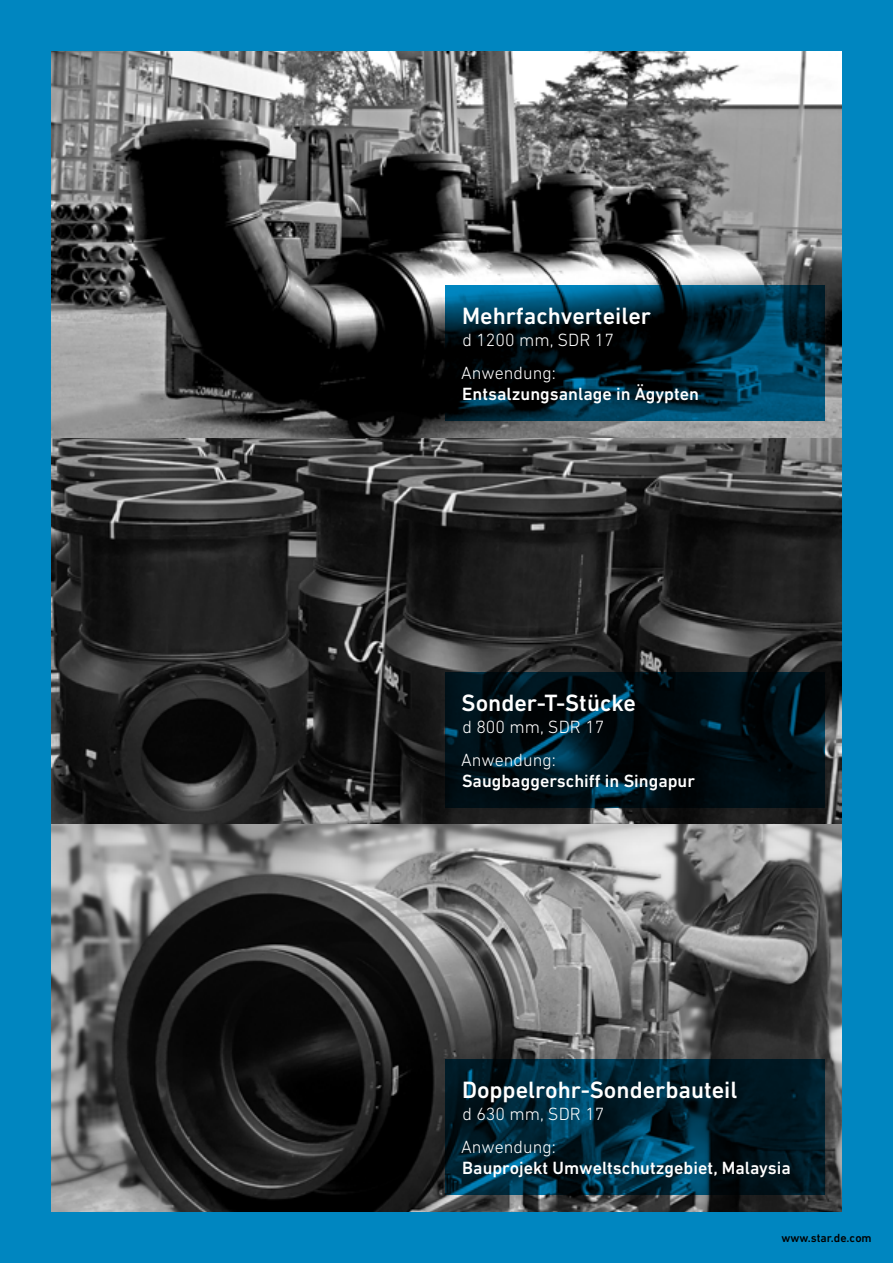
<style>
.page{position:relative;width:893px;height:1263px;background:#0086c0}
.page>*{position:absolute;margin:0;border:0;box-sizing:border-box;transform-origin:0 0}
.t1{font:500 24px "DIN Next LT Pro";color:#fff}
.t2{font:500 18px "DIN Next LT Pro";color:#fff}
.t3{font:300 18px/33px "DIN Next LT Pro";color:#fff}
.t4{font:500 12px "DIN Next LT Pro";color:#000}
</style>
<div class="page">
<img style="left:51px;top:51px;width:791px;height:1161px">
<svg style="left:445px;top:285px;width:380px;height:136px;background:#002a3d"></svg>
<svg style="left:445px;top:672px;width:380px;height:136px;background:#001018"></svg>
<svg style="left:445px;top:1059px;width:380px;height:136px;background:#002434"></svg>
<h1 class="t1" style="left:462px;top:302px;width:190px">Mehrfachverteiler</h1>
<p class="t3" style="left:461px;top:323px;width:154px">d 1200 mm, SDR 17<br>Anwendung:</p>
<p class="t2" style="left:462px;top:384px;width:238px">Entsalzungsanlage in Ägypten</p>
<h1 class="t1" style="left:462px;top:689px;width:176px">Sonder-T-Stücke</h1>
<p class="t3" style="left:461px;top:710px;width:145px">d 800 mm, SDR 17<br>Anwendung:</p>
<p class="t2" style="left:462px;top:771px;width:234px">Saugbaggerschiff in Singapur</p>
<h1 class="t1" style="left:462px;top:1076px;width:277px">Doppelrohr-Sonderbauteil</h1>
<p class="t3" style="left:461px;top:1097px;width:145px">d 630 mm, SDR 17<br>Anwendung:</p>
<p class="t2" style="left:462px;top:1157px;width:330px">Bauprojekt Umweltschutzgebiet, Malaysia</p>
<p class="t4" style="left:781px;top:1231px;width:92px">www.star.de.com</p>
</div>
